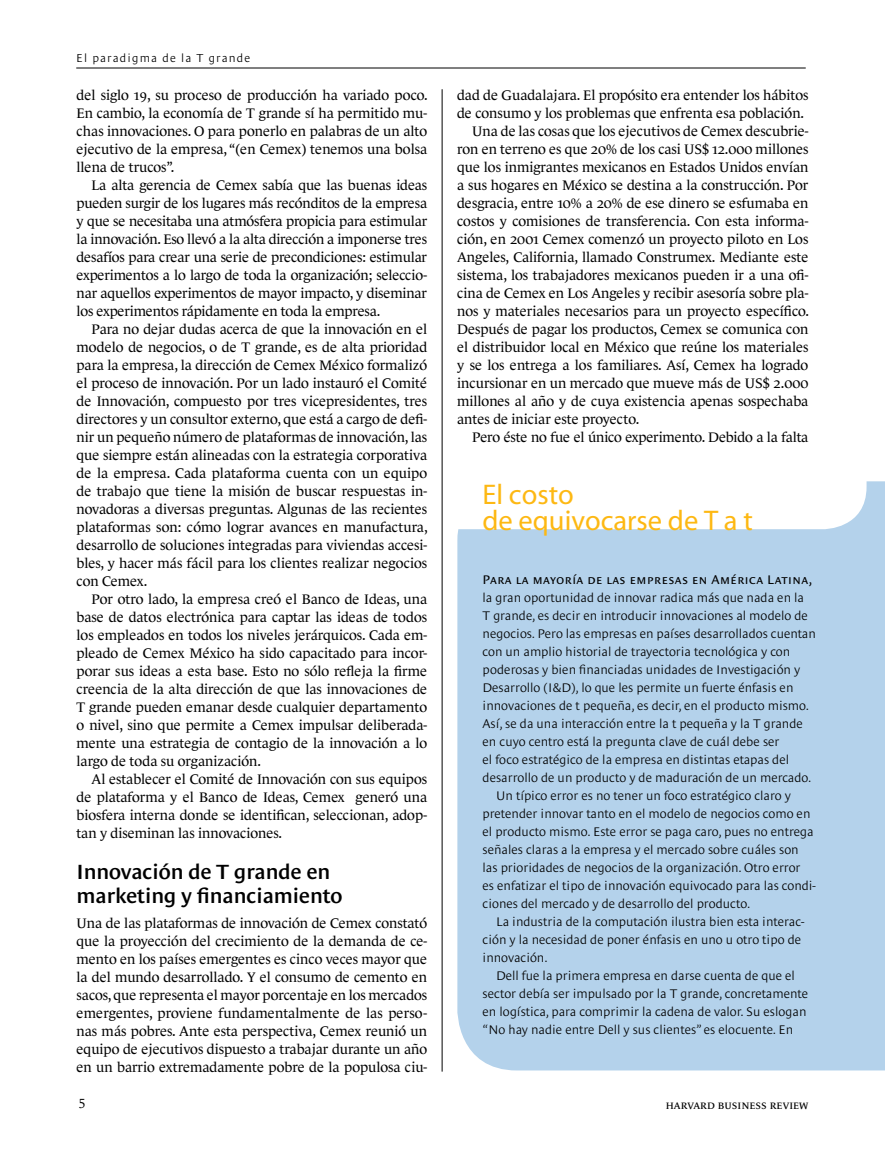
<style>
.page{position:relative;width:885px;height:1161px;background:#fff}
.page>*{position:absolute;margin:0;border:0;box-sizing:border-box;transform-origin:0 0}
.t1{font:28.5px/25.5px "Myriad MM";color:#fdb813}
.t2{font:600 21px/24px "Le Monde Sans";color:#000}
.t3{font:14.1px/18px "Le Monde Journal Normal Os F";color:#000;text-align:justify}
.t4{font:13.5px "Le Monde Journal";color:#000}
.t5{font:12.75px "Le Monde Sans Light Os F";color:#000}
.t6{font:12.75px "Le Monde Sans Normal SC";letter-spacing:.04em;color:#000}
.t7{font:12px "Le Monde Journal Normal SC";color:#000}
.t8{font:300 11.7px "Le Monde Sans";letter-spacing:.1em;color:#000}
</style>
<div class="page">
<div style="left:457px;top:481px;width:427px;height:589px;background:#b4d2eb"></div>
<div style="left:333px;top:369px;width:533px;height:160px;background:#fff;border-radius:43px"></div>
<hr style="left:442px;top:89px;width:1px;height:982px;background:#000">
<hr style="left:76px;top:68px;width:729px;height:1px;background:#000">
<p class="t8" style="left:76px;top:51px;width:176px">El paradigma de la T grande</p>
<p class="t3" style="left:77px;top:86px;width:353px">del siglo 19, su proceso de producción ha variado poco.<br>En cambio, la economía de T grande sí ha permitido mu&shy;chas innovaciones. O para ponerlo en palabras de un alto ejecutivo de la empresa, “(en Cemex) tenemos una bolsa llena de trucos”.</p>
<p class="t3" style="left:77px;top:176px;width:352px;text-indent:15px">La alta gerencia de Cemex sabía que las buenas ideas pueden surgir de los lugares más recónditos de la empresa y que se necesitaba una atmósfera propicia para estimular la innovación. Eso llevó a la alta dirección a imponerse tres desafíos para crear una serie de precondiciones: estimular experimentos a lo largo de toda la organización; seleccio&shy;nar aquellos experimentos de mayor impacto, y diseminar los experimentos rápidamente en toda la empresa.</p>
<p class="t3" style="left:77px;top:320px;width:352px;text-indent:15px">Para no dejar dudas acerca de que la innovación en el modelo de negocios, o de T grande, es de alta prioridad para la empresa, la dirección de Cemex México formalizó el proceso de innovación. Por un lado instauró el Comité de Innovación, compuesto por tres vicepresidentes, tres directores y un consultor externo, que está a cargo de defi&shy;nir un pequeño número de plataformas de innovación, las que siempre están alineadas con la estrategia corporativa de la empresa. Cada plataforma cuenta con un equipo de trabajo que tiene la misión de buscar respuestas in&shy;novadoras a diversas preguntas. Algunas de las recientes plataformas son: cómo lograr avances en manufactura, desarrollo de soluciones integradas para viviendas accesi&shy;bles, y hacer más fácil para los clientes realizar negocios con Cemex.</p>
<p class="t3" style="left:77px;top:590px;width:352px;text-indent:15px">Por otro lado, la empresa creó el Banco de Ideas, una base de datos electrónica para captar las ideas de todos los empleados en todos los niveles jerárquicos. Cada em&shy;pleado de Cemex México ha sido capacitado para incor&shy;porar sus ideas a esta base. Esto no sólo refleja la firme creencia de la alta dirección de que las innovaciones de T grande pueden emanar desde cualquier departamento o nivel, sino que permite a Cemex impulsar deliberada&shy;mente una estrategia de contagio de la innovación a lo largo de toda su organización.</p>
<p class="t3" style="left:77px;top:770px;width:352px;text-indent:15px">Al establecer el Comité de Innovación con sus equipos de plataforma y el Banco de Ideas, Cemex generó una biosfera interna donde se identifican, seleccionan, adop&shy;tan y diseminan las innovaciones.</p>
<h2 class="t2" style="left:77px;top:859px;width:267px">Innovación de T grande en marketing y financiamiento</h2>
<p class="t3" style="left:77px;top:914px;width:352px">Una de las plataformas de innovación de Cemex constató que la proyección del crecimiento de la demanda de ce&shy;mento en los países emergentes es cinco veces mayor que la del mundo desarrollado. Y el consumo de cemento en sacos, que representa el mayor porcentaje en los mercados emergentes, proviene fundamentalmente de las perso&shy;nas más pobres. Ante esta perspectiva, Cemex reunió un equipo de ejecutivos dispuesto a trabajar durante un año en un barrio extremadamente pobre de la populosa ciu-</p>
<p class="t3" style="left:457px;top:86px;width:353px">dad de Guadalajara. El propósito era entender los hábitos</p>
<p class="t3" style="left:457px;top:104px;width:348px">de consumo y los problemas que enfrenta esa población.</p>
<p class="t3" style="left:472px;top:122px;width:338px">Una de las cosas que los ejecutivos de Cemex descubrie-</p>
<p class="t3" style="left:457px;top:140px;width:353px">ron en terreno es que 20% de los casi US$ 12.000 millones</p>
<p class="t3" style="left:457px;top:158px;width:353px">que los inmigrantes mexicanos en Estados Unidos envían</p>
<p class="t3" style="left:457px;top:176px;width:352px">a sus hogares en México se destina a la construcción. Por</p>
<p class="t3" style="left:457px;top:194px;width:353px">desgracia, entre 10% a 20% de ese dinero se esfumaba en</p>
<p class="t3" style="left:457px;top:212px;width:352px">costos y comisiones de transferencia. Con esta informa-</p>
<p class="t3" style="left:457px;top:230px;width:352px">ción, en 2001 Cemex comenzó un proyecto piloto en Los</p>
<p class="t3" style="left:457px;top:248px;width:353px">Angeles, California, llamado Construmex. Mediante este</p>
<p class="t3" style="left:457px;top:266px;width:352px">sistema, los trabajadores mexicanos pueden ir a una ofi-</p>
<p class="t3" style="left:457px;top:284px;width:353px">cina de Cemex en Los Angeles y recibir asesoría sobre pla-</p>
<p class="t3" style="left:457px;top:302px;width:353px">nos y materiales necesarios para un proyecto específico.</p>
<p class="t3" style="left:457px;top:320px;width:352px">Después de pagar los productos, Cemex se comunica con</p>
<p class="t3" style="left:457px;top:338px;width:353px">el distribuidor local en México que reúne los materiales</p>
<p class="t3" style="left:457px;top:356px;width:352px">y se los entrega a los familiares. Así, Cemex ha logrado</p>
<p class="t3" style="left:457px;top:374px;width:353px">incursionar en un mercado que mueve más de US$ 2.000</p>
<p class="t3" style="left:457px;top:392px;width:352px">millones al año y de cuya existencia apenas sospechaba</p>
<p class="t3" style="left:457px;top:410px;width:184px">antes de iniciar este proyecto.</p>
<p class="t3" style="left:472px;top:428px;width:337px">Pero éste no fue el único experimento. Debido a la falta</p>
<h1 class="t1" style="left:482px;top:483px;width:272px">El costo<br>de equivocarse de T a t</h1>
<p class="t6" style="left:482px;top:572px;width:331px">Para la mayoría de las empresas en América Latina,</p>
<p class="t5" style="left:482px;top:590px;width:323px">la gran oportunidad de innovar radica más que nada en la</p>
<p class="t5" style="left:482px;top:608px;width:327px">T grande, es decir en introducir innovaciones al modelo de</p>
<p class="t5" style="left:482px;top:626px;width:335px">negocios. Pero las empresas en países desarrollados cuentan</p>
<p class="t5" style="left:482px;top:644px;width:309px">con un amplio historial de trayectoria tecnológica y con</p>
<p class="t5" style="left:482px;top:662px;width:319px">poderosas y bien financiadas unidades de Investigación y</p>
<p class="t5" style="left:482px;top:680px;width:312px">Desarrollo (I&amp;D), lo que les permite un fuerte énfasis en</p>
<p class="t5" style="left:482px;top:698px;width:328px">innovaciones de t pequeña, es decir, en el producto mismo.</p>
<p class="t5" style="left:482px;top:716px;width:322px">Así, se da una interacción entre la t pequeña y la T grande</p>
<p class="t5" style="left:482px;top:734px;width:298px">en cuyo centro está la pregunta clave de cuál debe ser</p>
<p class="t5" style="left:482px;top:752px;width:308px">el foco estratégico de la empresa en distintas etapas del</p>
<p class="t5" style="left:482px;top:770px;width:330px">desarrollo de un producto y de maduración de un mercado.</p>
<p class="t5" style="left:496px;top:788px;width:296px">Un típico error es no tener un foco estratégico claro y</p>
<p class="t5" style="left:482px;top:806px;width:329px">pretender innovar tanto en el modelo de negocios como en</p>
<p class="t5" style="left:482px;top:824px;width:332px">el producto mismo. Este error se paga caro, pues no entrega</p>
<p class="t5" style="left:482px;top:842px;width:317px">señales claras a la empresa y el mercado sobre cuáles son</p>
<p class="t5" style="left:482px;top:860px;width:319px">las prioridades de negocios de la organización. Otro error</p>
<p class="t5" style="left:482px;top:878px;width:335px">es enfatizar el tipo de innovación equivocado para las condi-</p>
<p class="t5" style="left:482px;top:896px;width:269px">ciones del mercado y de desarrollo del producto.</p>
<p class="t5" style="left:496px;top:914px;width:310px">La industria de la computación ilustra bien esta interac-</p>
<p class="t5" style="left:482px;top:932px;width:320px">ción y la necesidad de poner énfasis en uno u otro tipo de</p>
<p class="t5" style="left:482px;top:950px;width:67px">innovación.</p>
<p class="t5" style="left:496px;top:968px;width:300px">Dell fue la primera empresa en darse cuenta de que el</p>
<p class="t5" style="left:482px;top:986px;width:327px">sector debía ser impulsado por la T grande, concretamente</p>
<p class="t5" style="left:482px;top:1004px;width:325px">en logística, para comprimir la cadena de valor. Su eslogan</p>
<p class="t5" style="left:482px;top:1022px;width:312px">“No hay nadie entre Dell y sus clientes” es elocuente. En</p>
<p class="t4" style="left:79px;top:1096px;width:8px">5</p>
<p class="t7" style="left:665px;top:1098px;width:144px">harvard business review</p>
</div>
